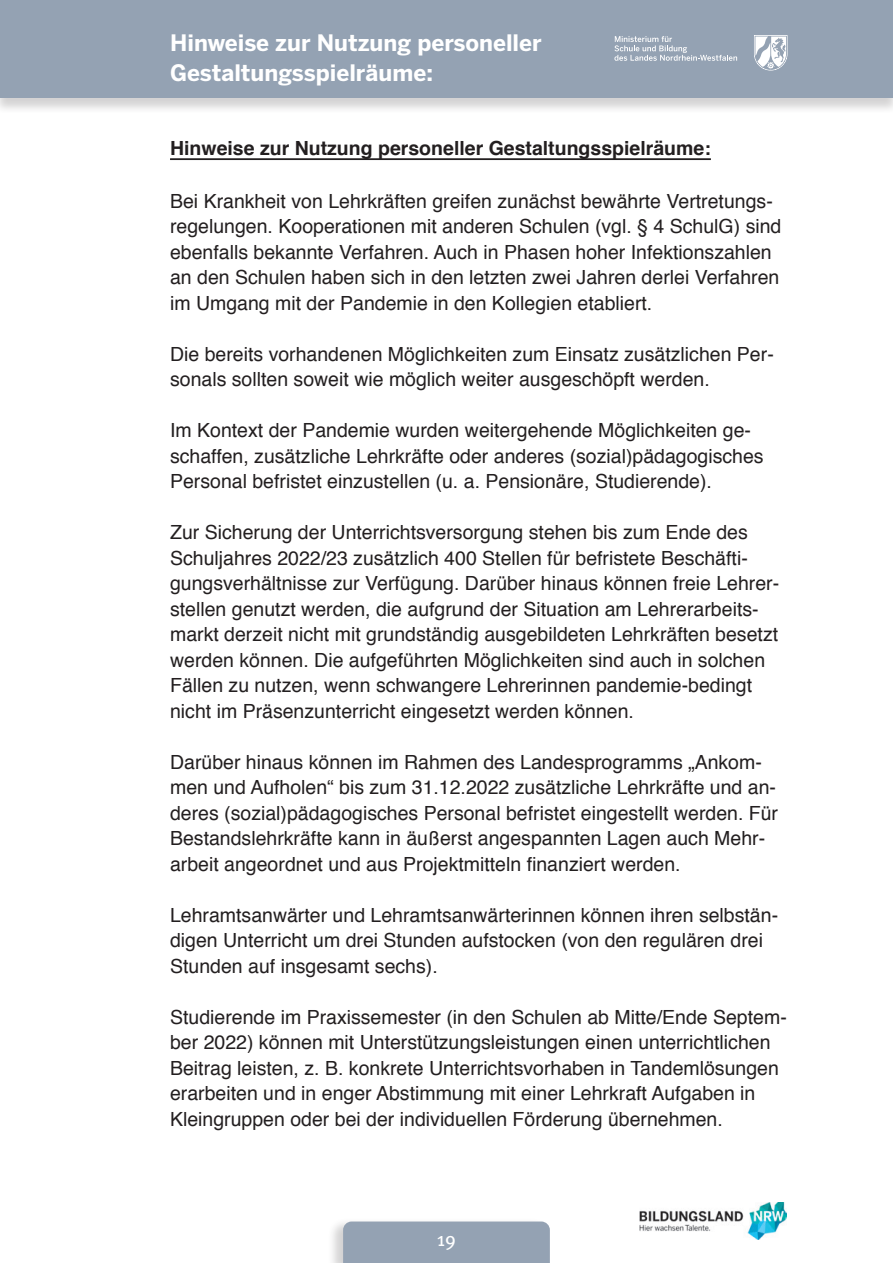
<style>
.page{position:relative;width:893px;height:1263px;background:#fff}
.page>*{position:absolute;margin:0;border:0;box-sizing:border-box;transform-origin:0 0}
.t1{font:700 22.5px/30px "Benton Sans";color:#fff}
.Flies{font:19.5px/25.5px "Helvetica";color:#231f20}
.Subheads_Linie{font:700 19.5px "Helvetica";color:#231f20}
.t2{font:19.5px "Meta Pro";color:#fff}
</style>
<div class="page">
<div style="left:327px;top:1217px;width:223px;height:46px;background:#231f20;opacity:.2"></div>
<div style="left:343px;top:1221px;width:207px;height:42px;background:#94a2b3"></div>
<div style="left:0;top:0;width:893px;height:115px;background:#231f20;opacity:.2"></div>
<div style="left:0;top:0;width:893px;height:98px;background:#94a2b3"></div>
<svg style="left:754px;top:35px;width:33px;height:36px"></svg>
<svg style="left:614px;top:36px;width:123px;height:25px"></svg>
<img style="left:640px;top:1203px;width:147px;height:36px">
<hr style="left:170px;top:158px;width:541px;height:2px;background:#231f20">
<p class="t1" style="left:170px;top:27px;width:373px">Hinweise zur Nutzung personeller<br>Gestaltungsspielräume:</p>
<p class="Subheads_Linie" style="left:170px;top:133px;width:542px">Hinweise zur Nutzung personeller Gestaltungsspielräume:</p>
<p class="Flies" style="left:170px;top:189px;width:613px">Bei Krankheit von Lehrkräften greifen zunächst bewährte Vertretungs&shy;regelungen. Kooperationen mit anderen Schulen (vgl. § 4 SchulG) sind ebenfalls bekannte Verfahren. Auch in Phasen hoher Infektionszahlen an den Schulen haben sich in den letzten zwei Jahren derlei Verfahren im Umgang mit der Pandemie in den Kollegien etabliert.</p>
<p class="Flies" style="left:170px;top:342px;width:605px">Die bereits vorhandenen Möglichkeiten zum Einsatz zusätzlichen Per&shy;sonals sollten soweit wie möglich weiter ausgeschöpft werden.</p>
<p class="Flies" style="left:170px;top:418px;width:595px">Im Kontext der Pandemie wurden weitergehende Möglichkeiten ge&shy;schaffen, zusätzliche Lehrkräfte oder anderes (sozial)pädagogisches<br>Personal befristet einzustellen (u. a. Pensionäre, Studierende).</p>
<p class="Flies" style="left:170px;top:520px;width:611px">Zur Sicherung der Unterrichtsversorgung stehen bis zum Ende des Schuljahres 2022/23 zusätzlich 400 Stellen für befristete Beschäfti&shy;gungsverhältnisse zur Verfügung. Darüber hinaus können freie Lehrer&shy;stellen genutzt werden, die aufgrund der Situation am Lehrerarbeits&shy;markt derzeit nicht mit grundständig ausgebildeten Lehrkräften besetzt werden können. Die aufgeführten Möglichkeiten sind auch in solchen Fällen zu nutzen, wenn schwangere Lehrerinnen pandemie-bedingt nicht im Präsenzunterricht eingesetzt werden können.</p>
<p class="Flies" style="left:170px;top:750px;width:609px">Darüber hinaus können im Rahmen des Landesprogramms „Ankom&shy;men und Aufholen“ bis zum 31.12.2022 zusätzliche Lehrkräfte und an&shy;deres (sozial)pädagogisches Personal befristet eingestellt werden. Für Bestandslehrkräfte kann in äußerst angespannten Lagen auch Mehr&shy;arbeit angeordnet und aus Projektmitteln finanziert werden.</p>
<p class="Flies" style="left:170px;top:903px;width:610px">Lehramtsanwärter und Lehramtsanwärterinnen können ihren selbstän&shy;digen Unterricht um drei Stunden aufstocken (von den regulären drei<br>Stunden auf insgesamt sechs).</p>
<p class="Flies" style="left:170px;top:1005px;width:618px">Studierende im Praxissemester (in den Schulen ab Mitte/Ende Septem&shy;ber 2022) können mit Unterstützungsleistungen einen unterrichtlichen Beitrag leisten, z. B. konkrete Unterrichtsvorhaben in Tandemlösungen erarbeiten und in enger Abstimmung mit einer Lehrkraft Aufgaben in Kleingruppen oder bei der individuellen Förderung übernehmen.</p>
<p class="t2" style="left:437px;top:1224px;width:21px">19</p>
</div>
